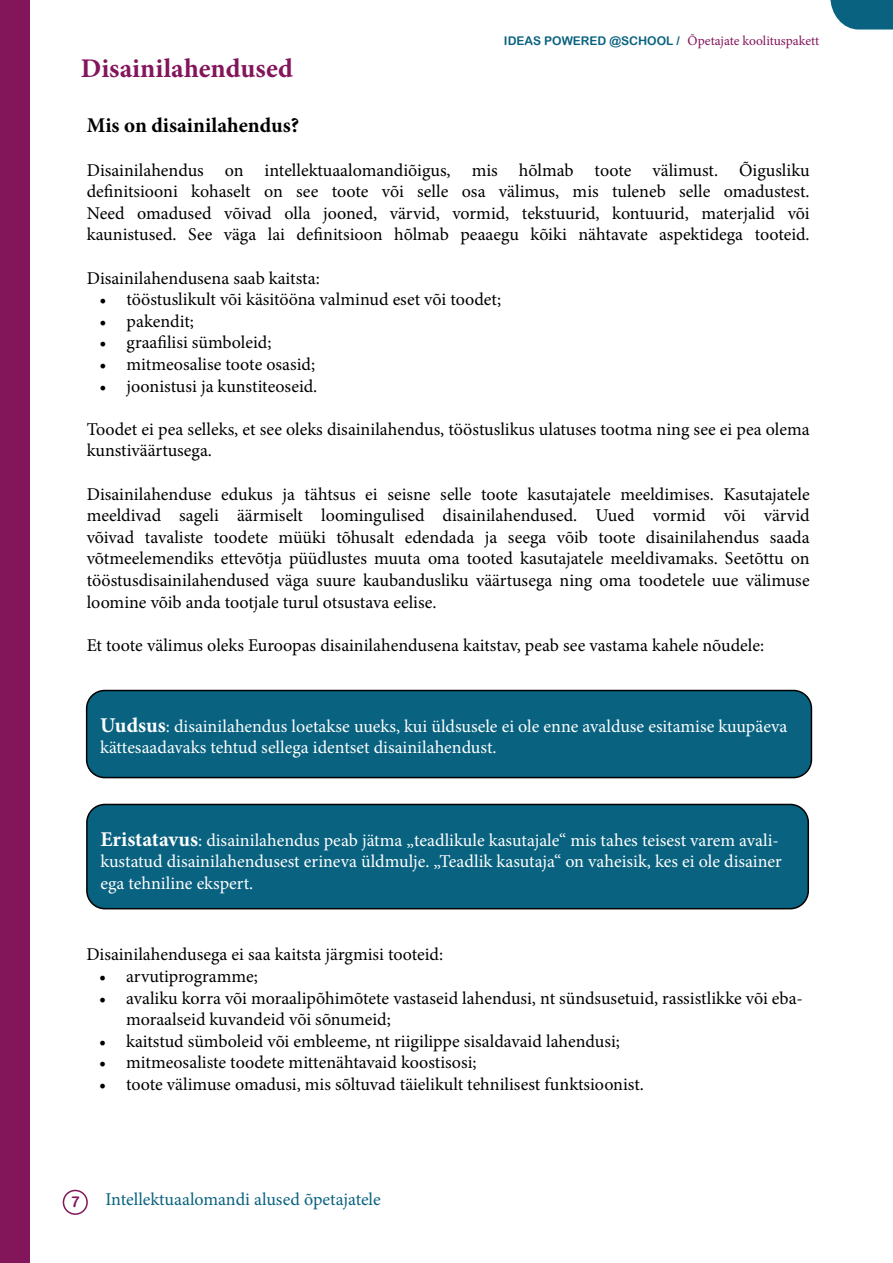
<style>
.page{position:relative;width:893px;height:1263px;background:#fff}
.page>*{position:absolute;margin:0;border:0;box-sizing:border-box;transform-origin:0 0}
.t1{font:700 27px "Minion Pro";color:#83155b}
.t2{font:700 21px "Minion Pro";color:#000}
.t3{font:18px/21.6px "Minion Pro";color:#000;text-align:justify}
.t4{font:18px/21.6px "Minion Pro";color:#fff}
.t5{font:18px "Minion Pro";letter-spacing:-.005em;color:#096280}
.t6{font:15px "Arial Rounded MT Bold";color:#83155b}
.t7{font:13.5px "Minion Pro";letter-spacing:-.005em;color:#83155b}
.s1{font-family:"Arial Rounded MT Bold";font-size:12px;color:#096280}
.s2{font-weight:700;font-size:21px}
</style>
<div class="page">
<div style="left:63px;top:1190px;width:25px;height:25px;border:2px solid #83155b;border-radius:50%"></div>
<svg style="left:830px;top:0;width:63px;height:30px;background:#287590"></svg>
<div style="left:0;top:0;width:30px;height:1263px;background:#83155b"></div>
<div style="left:87px;top:690px;width:724px;height:87px;background:#096280;border-radius:18px"></div>
<div style="left:86px;top:690px;width:726px;height:88px;border:2px solid #000;border-radius:18px"></div>
<div style="left:87px;top:804px;width:721px;height:105px;background:#096280;border-radius:18px"></div>
<div style="left:86px;top:804px;width:723px;height:105px;border:2px solid #000;border-radius:18px"></div>
<h1 class="t1" style="left:81px;top:49px;width:214px">Disainilahendused</h1>
<p class="t7" style="left:504px;top:32px;width:317px"><span class="s1">IDEAS POWERED @SCHOOL /</span> Õpetajate koolituspakett</p>
<p class="t2" style="left:87px;top:111px;width:214px">Mis on disainilahendus?</p>
<p class="t3" style="left:87px;top:159px;width:724px">Disainilahendus on intellektuaalomandiõigus, mis hõlmab toote välimust. Õigusliku definitsiooni kohaselt on see toote või selle osa välimus, mis tuleneb selle omadustest.<br>Need omadused võivad olla jooned, värvid, vormid, tekstuurid, kontuurid, materjalid või kaunistused. See väga lai definitsioon hõlmab peaaegu kõiki nähtavate aspektidega tooteid.</p>
<p class="t3" style="left:87px;top:267px;width:235px">Disainilahendusena saab kaitsta:</p>
<p class="t3" style="left:100px;top:289px;width:403px">• tööstuslikult või käsitööna valminud eset või toodet;</p>
<p class="t3" style="left:100px;top:310px;width:96px">• pakendit;</p>
<p class="t3" style="left:100px;top:332px;width:174px">• graafilisi sümboleid;</p>
<p class="t3" style="left:100px;top:353px;width:217px">• mitmeosalise toote osasid;</p>
<p class="t3" style="left:100px;top:375px;width:219px">• joonistusi ja kunstiteoseid.</p>
<p class="t3" style="left:87px;top:418px;width:724px">Toodet ei pea selleks, et see oleks disainilahendus, tööstuslikus ulatuses tootma ning see ei pea olema kunstiväärtusega.</p>
<p class="t3" style="left:87px;top:483px;width:724px">Disainilahenduse edukus ja tähtsus ei seisne selle toote kasutajatele meeldimises. Kasutajatele meeldivad sageli äärmiselt loomingulised disainilahendused. Uued vormid või värvid võivad tavaliste toodete müüki tõhusalt edendada ja seega võib toote disainilahendus saada võtmeelemendiks ettevõtja püüdlustes muuta oma tooted kasutajatele meeldivamaks. Seetõttu on tööstusdisainilahendused väga suure kaubandusliku väärtusega ning oma toodetele uue välimuse loomine võib anda tootjale turul otsustava eelise.</p>
<p class="t3" style="left:87px;top:634px;width:679px">Et toote välimus oleks Euroopas disainilahendusena kaitstav, peab see vastama kahele nõudele:</p>
<p class="t4" style="left:100px;top:715px;width:689px"><span class="s2">Uudsus</span>: disainilahendus loetakse uueks, kui üldsusele ei ole enne avalduse esitamise kuupäeva kättesaadavaks tehtud sellega identset disainilahendust.</p>
<p class="t4" style="left:100px;top:829px;width:683px"><span class="s2">Eristatavus</span>: disainilahendus peab jätma „teadlikule kasutajale“ mis tahes teisest varem avali&shy;kustatud disainilahendusest erineva üldmulje. „Teadlik kasutaja“ on vaheisik, kes ei ole disainer ega tehniline ekspert.</p>
<p class="t3" style="left:86px;top:944px;width:358px">Disainilahendusega ei saa kaitsta järgmisi tooteid:</p>
<p class="t3" style="left:99px;top:965px;width:160px">• arvutiprogramme;</p>
<p class="t3" style="left:126px;top:987px;width:678px;text-indent:-27px">• avaliku korra või moraalipõhimõtete vastaseid lahendusi, nt sündsusetuid, rassistlikke või eba&shy;moraalseid kuvandeid või sõnumeid;</p>
<p class="t3" style="left:99px;top:1030px;width:522px">• kaitstud sümboleid või embleeme, nt riigilippe sisaldavaid lahendusi;</p>
<p class="t3" style="left:99px;top:1052px;width:379px">• mitmeosaliste toodete mittenähtavaid koostisosi;</p>
<p class="t3" style="left:99px;top:1073px;width:546px">• toote välimuse omadusi, mis sõltuvad täielikult tehnilisest funktsioonist.</p>
<p class="t6" style="left:71px;top:1192px;width:10px">7</p>
<p class="t5" style="left:105px;top:1187px;width:277px">Intellektuaalomandi alused õpetajatele</p>
</div>
